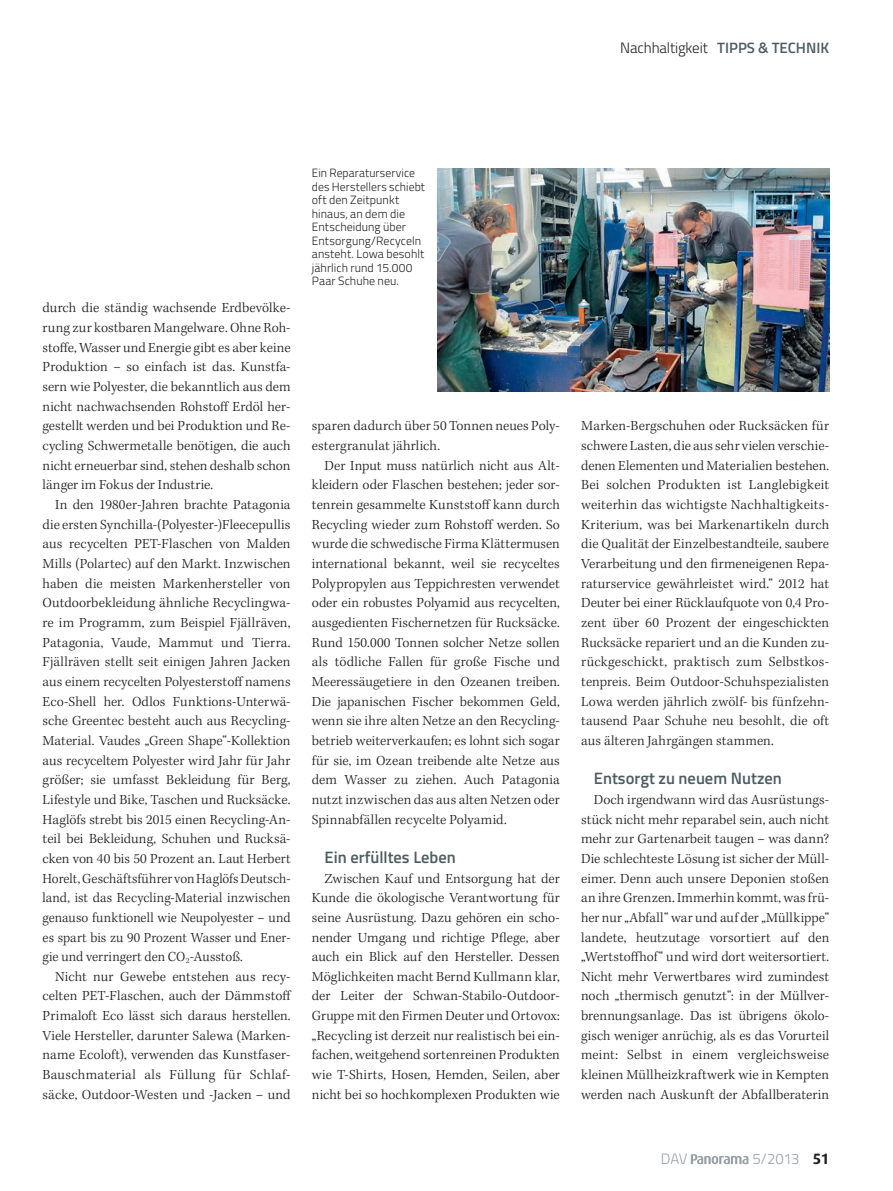
<style>
.page{position:relative;width:893px;height:1191px;background:#fff}
.page>*{position:absolute;margin:0;border:0;box-sizing:border-box;transform-origin:0 0}
.t1{font:600 16.5px "Titillium";color:#4d5c62}
.t2{font:300 15px "Titillium";letter-spacing:-.01em;color:#231f20}
.t3{font:300 15px "Titillium";letter-spacing:-.02em;color:#97a0a5}
.t4{font:300 14.25px/19.6px "Kepler Std";letter-spacing:.005em;color:#231f20;text-align:justify}
.t5{font:300 12px/13.5px "Titillium";letter-spacing:.005em;color:#231f20}
.s1{font-weight:600;color:#4d5c62}
.s2{font-family:"Dax";font-weight:700;color:#231f20}
</style>
<div class="page">
<svg style="left:691px;top:1154px;width:57px;height:10px"></svg>
<img style="left:437px;top:168px;width:392px;height:223px">
<p class="t2" style="left:620px;top:37px;width:194px">Nachhaltigkeit <span class="s1">Tipps &amp; Technik</span></p>
<p class="t4" style="left:43px;top:299px;width:250px">durch die ständig wachsende Erdbevölke&shy;rung zur kostbaren Mangelware. Ohne Roh&shy;stoffe, Wasser und Energie gibt es aber keine Produktion – so einfach ist das. Kunstfa&shy;sern wie Polyester, die bekanntlich aus dem nicht nachwachsenden Rohstoff Erdöl her&shy;gestellt werden und bei Produktion und Re&shy;cycling Schwermetalle benötigen, die auch nicht erneuerbar sind, stehen deshalb schon länger im Fokus der Industrie.</p>
<p class="t4" style="left:43px;top:495px;width:250px;text-indent:13px">In den 1980er-Jahren brachte Patagonia die ersten Synchilla-(Polyester-)Fleecepullis aus recycelten PET-Flaschen von Malden Mills (Polartec) auf den Markt. Inzwischen haben die meisten Markenhersteller von Outdoorbekleidung ähnliche Recyclingwa&shy;re im Programm, zum Beispiel Fjällräven, Patagonia, Vaude, Mammut und Tierra.<br>Fjällräven stellt seit einigen Jahren Jacken aus einem recycelten Polyesterstoff namens Eco-Shell her. Odlos Funktions-Unterwä&shy;sche Greentec besteht auch aus Recycling-Material. Vaudes „Green Shape“-Kollektion aus recyceltem Polyester wird Jahr für Jahr größer; sie umfasst Bekleidung für Berg, Lifestyle und Bike, Taschen und Rucksäcke.<br>Haglöfs strebt bis 2015 einen Recycling-An&shy;teil bei Bekleidung, Schuhen und Rucksä&shy;cken von 40 bis 50 Prozent an. Laut Herbert Horelt, Geschäftsführer von Haglöfs Deutsch&shy;land, ist das Recycling-Material inzwischen genauso funktionell wie Neupolyester – und es spart bis zu 90 Prozent Wasser und Ener&shy;gie und verringert den CO<sub>2</sub>-Ausstoß.</p>
<p class="t4" style="left:43px;top:967px;width:251px;text-align:left;text-indent:13px">Nicht nur Gewebe entstehen aus recy&shy;celten PET-Flaschen, auch der Dämmstoff Primaloft Eco lässt sich daraus herstellen.<br>Viele Hersteller, darunter Salewa (Marken&shy;name Ecoloft), verwenden das Kunstfaser-Bauschmaterial als Füllung für Schlaf&shy;säcke, Outdoor-Westen und -Jacken – und</p>
<p class="t5" style="left:312px;top:165px;width:115px">Ein Reparaturservice des Herstellers schiebt oft den Zeitpunkt hinaus, an dem die<br>Entscheidung über<br>Entsorgung/Recyceln ansteht. Lowa besohlt jährlich rund 15.000<br>Paar Schuhe neu.</p>
<p class="t4" style="left:312px;top:417px;width:250px">sparen dadurch über 50 Tonnen neues Poly&shy;estergranulat jährlich.</p>
<p class="t4" style="left:312px;top:456px;width:250px;text-indent:13px">Der Input muss natürlich nicht aus Alt&shy;kleidern oder Flaschen bestehen; jeder sor&shy;tenrein gesammelte Kunststoff kann durch Recycling wieder zum Rohstoff werden. So wurde die schwedische Firma Klättermusen international bekannt, weil sie recyceltes Polypropylen aus Teppichresten verwendet oder ein robustes Polyamid aus recycelten, ausgedienten Fischernetzen für Rucksäcke.<br>Rund 150.000 Tonnen solcher Netze sollen als tödliche Fallen für große Fische und Meeressäugetiere in den Ozeanen treiben.<br>Die japanischen Fischer bekommen Geld, wenn sie ihre alten Netze an den Recycling&shy;betrieb weiterverkaufen; es lohnt sich sogar für sie, im Ozean treibende alte Netze aus dem Wasser zu ziehen. Auch Patagonia nutzt inzwischen das aus alten Netzen oder Spinnabfällen recycelte Polyamid.</p>
<p class="t1" style="left:325px;top:844px;width:133px">Ein erfülltes Leben</p>
<p class="t4" style="left:312px;top:869px;width:250px;text-indent:13px">Zwischen Kauf und Entsorgung hat der Kunde die ökologische Verantwortung für seine Ausrüstung. Dazu gehören ein scho&shy;nender Umgang und richtige Pflege, aber auch ein Blick auf den Hersteller. Dessen Möglichkeiten macht Bernd Kullmann klar, der Leiter der Schwan-Stabilo-Outdoor-Gruppe mit den Firmen Deuter und Ortovox: „Recycling ist derzeit nur realistisch bei ein&shy;fachen, weitgehend sortenreinen Produkten wie T-Shirts, Hosen, Hemden, Seilen, aber nicht bei so hochkomplexen Produkten wie</p>
<p class="t4" style="left:581px;top:417px;width:250px">Marken-Bergschuhen oder Rucksäcken für schwere Lasten, die aus sehr vielen verschie&shy;denen Elementen und Materialien bestehen.<br>Bei solchen Produkten ist Langlebigkeit weiterhin das wichtigste Nachhaltigkeits-Kriterium, was bei Markenartikeln durch die Qualität der Einzelbestandteile, saubere Verarbeitung und den firmeneigenen Repa&shy;raturservice gewährleistet wird.“ 2012 hat Deuter bei einer Rücklaufquote von 0,4 Pro&shy;zent über 60 Prozent der eingeschickten Rucksäcke repariert und an die Kunden zu&shy;rückgeschickt, praktisch zum Selbstkos&shy;tenpreis. Beim Outdoor-Schuhspezialisten Lowa werden jährlich zwölf- bis fünfzehn&shy;tausend Paar Schuhe neu besohlt, die oft aus älteren Jahrgängen stammen.</p>
<p class="t1" style="left:594px;top:766px;width:189px">Entsorgt zu neuem Nutzen</p>
<p class="t4" style="left:581px;top:790px;width:250px;text-indent:13px">Doch irgendwann wird das Ausrüstungs&shy;stück nicht mehr reparabel sein, auch nicht mehr zur Gartenarbeit taugen – was dann?<br>Die schlechteste Lösung ist sicher der Müll&shy;eimer. Denn auch unsere Deponien stoßen an ihre Grenzen. Immerhin kommt, was frü&shy;her nur „Abfall“ war und auf der „Müllkippe“ landete, heutzutage vorsortiert auf den „Wertstoffhof“ und wird dort weitersortiert.<br>Nicht mehr Verwertbares wird zumindest noch „thermisch genutzt“: in der Müllver&shy;brennungsanlage. Das ist übrigens ökolo&shy;gisch weniger anrüchig, als es das Vorurteil meint: Selbst in einem vergleichsweise kleinen Müllheizkraftwerk wie in Kempten werden nach Auskunft der Abfallberaterin</p>
<p class="t3" style="left:661px;top:1148px;width:28px">DAV</p>
<p class="t3" style="left:752px;top:1148px;width:78px">5/2013 <span class="s2">51</span></p>
</div>
